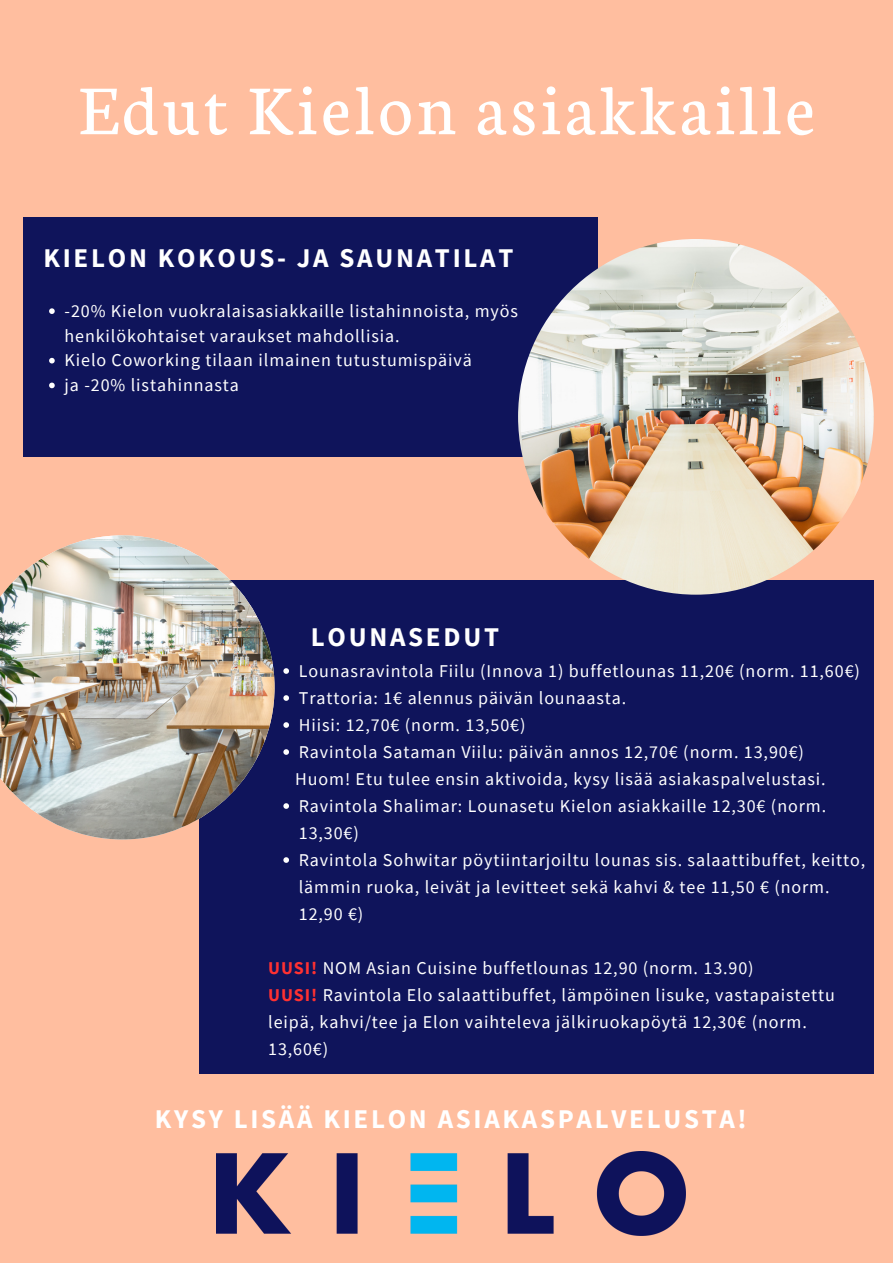
<style>
.page{position:relative;width:893px;height:1263px;background:#ffbe9f}
.page>*{position:absolute;margin:0;border:0;box-sizing:border-box;transform-origin:0 0}
.t1{font:74.93px "Neuton";letter-spacing:.06em;color:#fff}
.t2{font:700 27px "Source Sans Pro";letter-spacing:.1em;color:#fff}
.t3{font:18px/27px "Source Sans Pro";letter-spacing:.05em;color:#fff}
.s1{font-weight:700;color:#ff3131}
</style>
<div class="page">
<div style="left:199px;top:580px;width:675px;height:493px;background:#0f145b"></div>
<svg style="left:283px;top:668px;width:6px;height:6px"></svg>
<svg style="left:283px;top:695px;width:6px;height:6px"></svg>
<svg style="left:283px;top:722px;width:6px;height:6px"></svg>
<svg style="left:283px;top:749px;width:6px;height:6px"></svg>
<svg style="left:283px;top:803px;width:6px;height:6px"></svg>
<svg style="left:283px;top:857px;width:6px;height:6px"></svg>
<img style="left:0;top:535px;width:274px;height:304px">
<div style="left:23px;top:217px;width:574px;height:240px;background:#0f145b"></div>
<svg style="left:49px;top:308px;width:6px;height:6px"></svg>
<svg style="left:49px;top:358px;width:6px;height:5px"></svg>
<svg style="left:49px;top:383px;width:6px;height:5px"></svg>
<img style="left:518px;top:239px;width:356px;height:356px;border-radius:50%">
<img style="left:216px;top:1151px;width:469px;height:84px">
<p class="t1" style="left:78px;top:57px;width:738px">Edut Kielon asiakkaille</p>
<p class="t2" style="left:44px;top:240px;width:471px">KIELON KOKOUS- JA SAUNATILAT</p>
<p class="t3" style="left:64px;top:298px;width:455px;line-height:24.8px">-20% Kielon vuokralaisasiakkaille listahinnoista, myös henkilökohtaiset varaukset mahdollisia.</p>
<p class="t3" style="left:64px;top:346px;width:409px">Kielo Coworking tilaan ilmainen tutustumispäivä</p>
<p class="t3" style="left:64px;top:371px;width:176px">ja -20% listahinnasta</p>
<p class="t2" style="left:311px;top:620px;width:190px">LOUNASEDUT</p>
<p class="t3" style="left:299px;top:657px;width:562px">Lounasravintola Fiilu (Innova 1) buffetlounas 11,20€ (norm. 11,60€)</p>
<p class="t3" style="left:299px;top:684px;width:329px">Trattoria: 1€ alennus päivän lounaasta.</p>
<p class="t3" style="left:299px;top:711px;width:228px">Hiisi: 12,70€ (norm. 13,50€)</p>
<p class="t3" style="left:299px;top:738px;width:507px">Ravintola Sataman Viilu: päivän annos 12,70€ (norm. 13,90€)</p>
<p class="t3" style="left:299px;top:792px;width:529px">Ravintola Shalimar: Lounasetu Kielon asiakkaille 12,30€ (norm.<br>13,30€)</p>
<p class="t3" style="left:299px;top:846px;width:568px">Ravintola Sohwitar pöytiintarjoiltu lounas sis. salaattibuffet, keitto, lämmin ruoka, leivät ja levitteet sekä kahvi &amp; tee 11,50 € (norm.<br>12,90 €)</p>
<p class="t3" style="left:295px;top:765px;width:532px">Huom! Etu tulee ensin aktivoida, kysy lisää asiakaspalvelustasi.</p>
<p class="t3" style="left:268px;top:954px;width:487px"><span class="s1">UUSI!</span> NOM Asian Cuisine buffetlounas 12,90 (norm. 13.90)</p>
<p class="t3" style="left:268px;top:981px;width:568px"><span class="s1">UUSI!</span> Ravintola Elo salaattibuffet, lämpöinen lisuke, vastapaistettu leipä, kahvi/tee ja Elon vaihteleva jälkiruokapöytä 12,30€ (norm.<br>13,60€)</p>
<p class="t2" style="left:155px;top:1101px;width:593px">KYSY LISÄÄ KIELON ASIAKASPALVELUSTA!</p>
</div>
